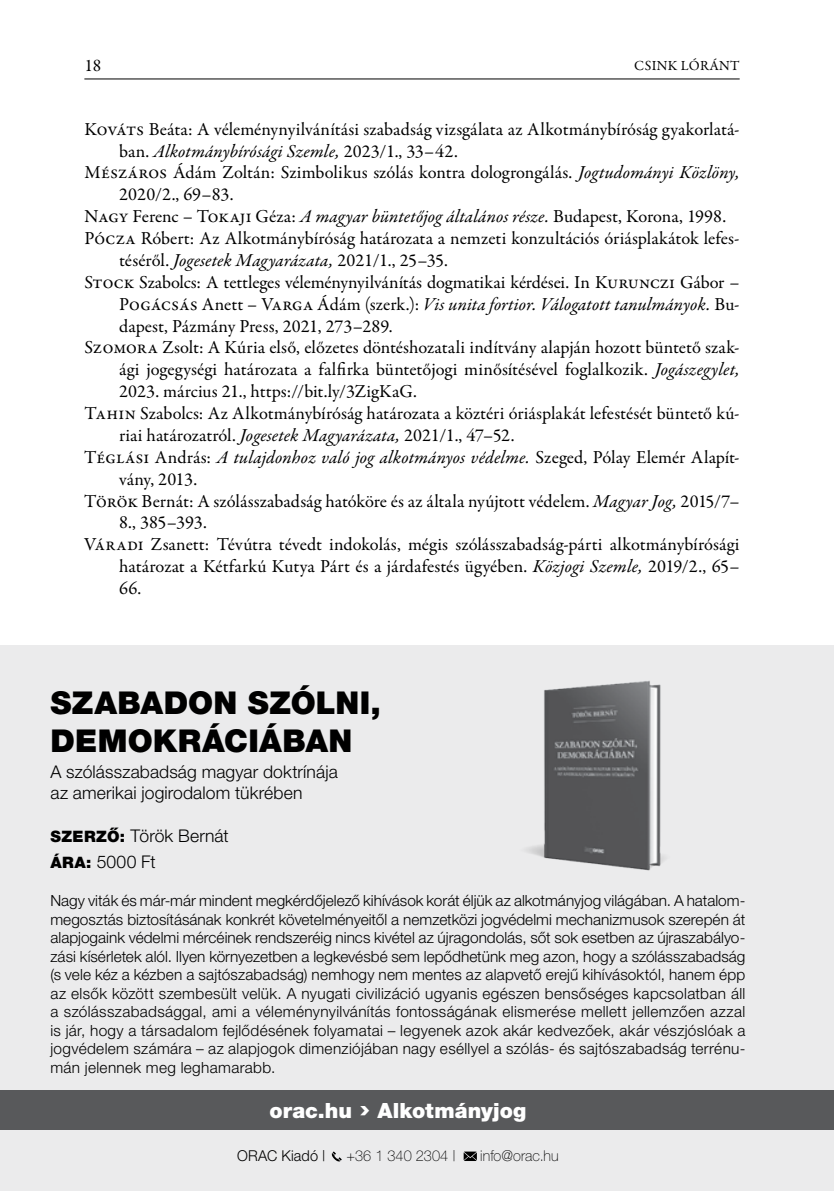
<style>
.page{position:relative;width:834px;height:1191px;background:#fff}
.page>*{position:absolute;margin:0;border:0;box-sizing:border-box;transform-origin:0 0}
.t1{font:31.5px/37.8px "Helvetica HU Black";letter-spacing:.01em;color:#000}
.t2{font:21px "Helvetica HU Black";color:#fff}
.t3{font:18.38px "Garamond Premr Pro";color:#000}
.t4{font:italic 18.38px "Garamond Premr Pro";letter-spacing:.005em;color:#000}
.t5{font:18.38px "Garamond Premr Pro";letter-spacing:-.02em;color:#000}
.t6{font:17.5px/21px "Helvetica HU Light";letter-spacing:.005em;color:#000}
.t7{font:17.5px "Garamond Premr Pro";color:#000}
.t8{font:15.4px/18.6px "Helvetica HU Light";letter-spacing:.02em;color:#000;text-align:justify}
.t9{font:15.05px "Helvetica HU Thin";letter-spacing:.005em;color:#000}
.t10{font:15.05px "Helvetica HU Light";letter-spacing:.01em;color:#000}
.t11{font:14px "Garamond Premr Pro";color:#000}
.s1{font-style:normal}
.s2{font-style:italic}
.s3{font-family:"Helvetica HU Black";font-size:15.75px}
.s4{font-family:"Poppins";font-weight:700}
</style>
<div class="page">
<hr style="left:84px;top:78px;width:655px;height:1px;background:#000">
<div style="left:0;top:645px;width:833px;height:546px;background:#ebebec"></div>
<img style="left:526px;top:681px;width:139px;height:190px">
<svg style="left:331px;top:1151px;width:11px;height:10px"></svg>
<svg style="left:463px;top:1151px;width:14px;height:10px"></svg>
<div style="left:0;top:1090px;width:833px;height:40px;background:#58595b"></div>
<p class="t7" style="left:84px;top:54px;width:19px">18</p>
<p class="t11" style="left:634px;top:57px;width:20px">Csink</p>
<p class="t11" style="left:680px;top:57px;width:20px">Lóránt</p>
<p class="t3" style="left:84px;top:118px;width:656px">Kováts Beáta: A véleménynyilvánítási szabadság vizsgálata az Alkotmánybíróság gyakorlatá-</p>
<p class="t4" style="left:119px;top:139px;width:340px"><span class="s1">ban.</span> Alkotmánybírósági Szemle, <span class="s1">2023/1., 33–42.</span></p>
<p class="t3" style="left:84px;top:161px;width:656px">Mészáros Ádám Zoltán: Szimbolikus szólás kontra dologrongálás. <span class="s2">Jogtudományi Közlöny,</span></p>
<p class="t3" style="left:119px;top:183px;width:116px">2020/2., 69–83.</p>
<p class="t3" style="left:84px;top:205px;width:643px">Nagy Ferenc – Tokaji Géza: <span class="s2">A magyar büntetőjog általános része.</span> Budapest, Korona, 1998.</p>
<p class="t3" style="left:84px;top:227px;width:656px">Pócza Róbert: Az Alkotmánybíróság határozata a nemzeti konzultációs óriásplakátok lefes-</p>
<p class="t3" style="left:119px;top:249px;width:330px">téséről. <span class="s2">Jogesetek Magyarázata,</span> 2021/1., 25–35.</p>
<p class="t3" style="left:84px;top:271px;width:656px">Stock Szabolcs: A tettleges véleménynyilvánítás dogmatikai kérdései. In Kurunczi Gábor –</p>
<p class="t4" style="left:119px;top:292px;width:622px"><span class="s1">Pogácsás Anett – Varga Ádám (szerk.):</span> Vis unita fortior. Válogatott tanulmányok. <span class="s1">Bu-</span></p>
<p class="t3" style="left:119px;top:315px;width:275px">dapest, Pázmány Press, 2021, 273–289.</p>
<p class="t3" style="left:84px;top:336px;width:656px">Szomora Zsolt: A Kúria első, előzetes döntéshozatali indítvány alapján hozott büntető szak-</p>
<p class="t3" style="left:119px;top:358px;width:622px">ági jogegységi határozata a falfirka büntetőjogi minősítésével foglalkozik. <span class="s2">Jogászegylet,</span></p>
<p class="t3" style="left:119px;top:380px;width:299px">2023. március 21., https://bit.ly/3ZigKaG.</p>
<p class="t3" style="left:84px;top:402px;width:656px">Tahin Szabolcs: Az Alkotmánybíróság határozata a köztéri óriásplakát lefestését büntető kú-</p>
<p class="t3" style="left:119px;top:424px;width:397px">riai határozatról. <span class="s2">Jogesetek Magyarázata,</span> 2021/1., 47–52.</p>
<p class="t3" style="left:84px;top:446px;width:656px">Téglási András: <span class="s2">A tulajdonhoz való jog alkotmányos védelme.</span> Szeged, Pólay Elemér Alapít-</p>
<p class="t3" style="left:119px;top:468px;width:80px">vány, 2013.</p>
<p class="t5" style="left:84px;top:489px;width:656px">Török Bernát: A szólásszabadság hatóköre és az általa nyújtott védelem. <span class="s2">Magyar Jog,</span> 2015/7–</p>
<p class="t3" style="left:119px;top:511px;width:89px">8., 385–393.</p>
<p class="t3" style="left:84px;top:533px;width:656px">Váradi Zsanett: Tévútra tévedt indokolás, mégis szólásszabadság-párti alkotmánybírósági</p>
<p class="t3" style="left:119px;top:555px;width:622px">határozat a Kétfarkú Kutya Párt és a járdafestés ügyében. <span class="s2">Közjogi Szemle,</span> 2019/2., 65–</p>
<p class="t3" style="left:119px;top:577px;width:24px">66.</p>
<h1 class="t1" style="left:50px;top:684px;width:332px">SZABADON SZÓLNI,<br>DEMOKRÁCIÁBAN</h1>
<p class="t6" style="left:50px;top:760px;width:289px">A szólásszabadság magyar doktrínája az amerikai jogirodalom tükrében</p>
<p class="t6" style="left:50px;top:822px;width:180px;line-height:25.9px"><span class="s3">SZERZŐ:</span> Török Bernát<br><span class="s3">ÁRA:</span> 5000 Ft</p>
<p class="t8" style="left:50px;top:891px;width:696px">Nagy viták és már-már mindent megkérdőjelező kihívások korát éljük az alkotmányjog világában. A hatalom&shy;megosztás biztosításának konkrét követelményeitől a nemzetközi jogvédelmi mechanizmusok szerepén át alapjogaink védelmi mércéinek rendszeréig nincs kivétel az újragondolás, sőt sok esetben az újraszabályo&shy;zási kísérletek alól. Ilyen környezetben a legkevésbé sem lepődhetünk meg azon, hogy a szólásszabadság (s vele kéz a kézben a sajtószabadság) nemhogy nem mentes az alapvető erejű kihívásoktól, hanem épp az elsők között szembesült velük. A nyugati civilizáció ugyanis egészen bensőséges kapcsolatban áll a szólásszabadsággal, ami a véleménynyilvánítás fontosságának elismerése mellett jellemzően azzal is jár, hogy a társadalom fejlődésének folyamatai – legyenek azok akár kedvezőek, akár vészjóslóak a jogvédelem számára – az alapjogok dimenziójában nagy eséllyel a szólás- és sajtószabadság terrénu&shy;mán jelennek meg leghamarabb.</p>
<p class="t2" style="left:269px;top:1097px;width:258px">orac.hu <span class="s4">&gt;</span> Alkotmányjog</p>
<p class="t10" style="left:237px;top:1146px;width:90px">ORAC Kiadó |</p>
<p class="t9" style="left:346px;top:1147px;width:111px">+36 1 340 2304 |</p>
<p class="t9" style="left:480px;top:1147px;width:80px">info@orac.hu</p>
</div>
